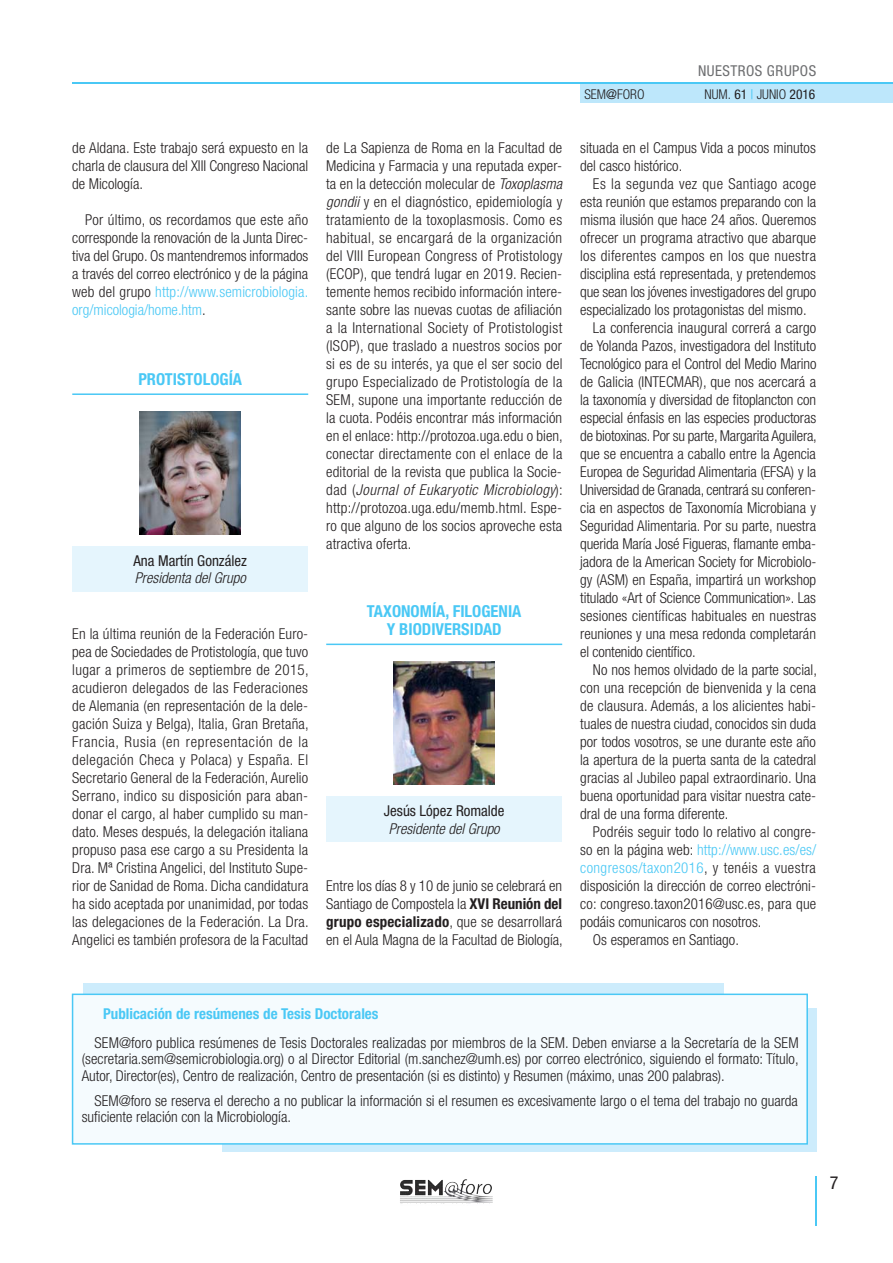
<style>
.page{position:relative;width:893px;height:1263px;background:#fff}
.page>*{position:absolute;margin:0;border:0;box-sizing:border-box;transform-origin:0 0}
.t1{font:condensed 18px "Helvetica Neue LT Std";color:#231f20}
.t2{font:700 condensed 16.5px/18px "Helvetica Neue LT Std";color:#4ac8f5;text-align:center}
.t3{font:300 condensed 15px/18px "Helvetica Neue LT Std";color:#231f20;text-align:justify}
.t4{font:700 condensed 15px "Helvetica Neue LT Std";color:#4ac8f5}
.t5{font:300 condensed 15px "Helvetica Neue LT Std";letter-spacing:.005em;color:#4ac8f5}
.t6{font:italic 300 condensed 15px "Helvetica Neue LT Std";color:#231f20}
.t7{font:300 condensed 15px "Helvetica Neue LT Std";letter-spacing:.03em;color:#4ac8f5}
.t8{font:condensed 15px "Helvetica Neue LT Std";color:#231f20}
.t9{font:300 condensed 15px "Helvetica Neue LT Std";letter-spacing:.02em;color:#231f20}
.t10{font:300 condensed 15px "Helvetica Neue LT Std";letter-spacing:.025em;color:#231f20}
.t11{font:condensed 15px "Helvetica Neue LT Std";letter-spacing:.03em;color:#6d6e70}
.t12{font:300 condensed 13.5px "Helvetica Neue LT Std";color:#231f20}
.s1{color:#4ac8f5}
.s2{font-weight:400}
.s3{font-weight:400;color:#4ac8f5}
.s4{font-style:italic}
.s5{font-weight:700}
.s6{color:#231f20}
</style>
<div class="page">
<img style="left:400px;top:1179px;width:77px;height:23px">
<div style="left:580px;top:84px;width:313px;height:19px;background:#bde7fb"></div>
<hr style="left:72px;top:82px;width:821px;height:2px;background:#4ac8f5">
<hr style="left:815px;top:1176px;width:2px;height:50px;background:#4ac8f5">
<hr style="left:72px;top:393px;width:236px;height:2px;background:#4ac8f5">
<img style="left:140px;top:411px;width:101px;height:123px">
<div style="left:72px;top:546px;width:236px;height:46px;background:#e5f5fd"></div>
<hr style="left:326px;top:644px;width:236px;height:1px;background:#4ac8f5">
<img style="left:394px;top:661px;width:101px;height:123px">
<div style="left:326px;top:796px;width:236px;height:46px;background:#e5f5fd"></div>
<div style="left:83px;top:983px;width:640px;height:33px;background:#cdecfc"></div>
<div style="left:222px;top:1008px;width:594px;height:144px;background:#cdecfc"></div>
<div style="left:73px;top:994px;width:734px;height:150px;background:#f5fbfe"></div>
<div style="left:72px;top:994px;width:736px;height:151px;border:2px solid #4ac8f5"></div>
<p class="t3" style="left:72px;top:140px;width:237px">de Aldana. Este trabajo será expuesto en la charla de clausura del XIII Congreso Nacional de Micología.</p>
<p class="t3" style="left:72px;top:212px;width:238px;text-indent:13px">Por último, os recordamos que este año corresponde la renovación de la Junta Direc&shy;tiva del Grupo. Os mantendremos informados a través del correo electrónico y de la página web del grupo <span class="s1">http://www.semicrobiologia. org/micologia/home.htm</span>.</p>
<p class="t2" style="left:138px;top:371px;width:105px">PROTISTOLOGÍA</p>
<p class="t8" style="left:133px;top:555px;width:115px">Ana Martín González</p>
<p class="t6" style="left:135px;top:573px;width:112px">Presidenta del Grupo</p>
<p class="t3" style="left:72px;top:626px;width:238px">En la última reunión de la Federación Euro&shy;pea de Sociedades de Protistología, que tuvo lugar a primeros de septiembre de 2015, acudieron delegados de las Federaciones de Alemania (en representación de la dele&shy;gación Suiza y Belga), Italia, Gran Bretaña, Francia, Rusia (en representación de la delegación Checa y Polaca) y España. El Secretario General de la Federación, Aurelio Serrano, indico su disposición para aban&shy;donar el cargo, al haber cumplido su man&shy;dato. Meses después, la delegación italiana propuso pasa ese cargo a su Presidenta la Dra. Mª Cristina Angelici, del Instituto Supe&shy;rior de Sanidad de Roma. Dicha candidatura ha sido aceptada por unanimidad, por todas las delegaciones de la Federación. La Dra.<br>Angelici es también profesora de la Facultad</p>
<p class="t11" style="left:698px;top:65px;width:119px">NUESTROS GRUPOS</p>
<p class="t12" style="left:584px;top:89px;width:62px">SEM<span class="s2">@</span>FORO</p>
<p class="t12" style="left:705px;top:89px;width:112px">NUM. <span class="s2">61</span> <span class="s3">|</span> JUNIO <span class="s2">2016</span></p>
<p class="t3" style="left:326px;top:140px;width:238px">de La Sapienza de Roma en la Facultad de Medicina y Farmacia y una reputada exper&shy;ta en la detección molecular de <span class="s4">Toxoplasma gondii</span> y en el diagnóstico, epidemiología y tratamiento de la toxoplasmosis. Como es habitual, se encargará de la organización del VIII European Congress of Protistology (ECOP), que tendrá lugar en 2019. Recien&shy;temente hemos recibido información intere&shy;sante sobre las nuevas cuotas de afiliación a la International Society of Protistologist (ISOP), que traslado a nuestros socios por si es de su interés, ya que el ser socio del grupo Especializado de Protistología de la SEM, supone una importante reducción de la cuota. Podéis encontrar más información en el enlace: http://protozoa.uga.edu o bien, conectar directamente con el enlace de la editorial de la revista que publica la Socie&shy;dad (<span class="s4">Journal of Eukaryotic Microbiology</span>): http://protozoa.uga.edu/memb.html. Espe&shy;ro que alguno de los socios aproveche esta atractiva oferta.</p>
<p class="t2" style="left:367px;top:604px;width:156px">TAXONOMÍA, FILOGENIA<br>Y BIODIVERSIDAD</p>
<p class="t8" style="left:384px;top:805px;width:122px">Jesús López Romalde</p>
<p class="t6" style="left:389px;top:823px;width:112px">Presidente del Grupo</p>
<p class="t3" style="left:326px;top:878px;width:238px">Entre los días 8 y 10 de junio se celebrará en Santiago de Compostela la <span class="s5">XVI Reunión del grupo especializado</span>, que se desarrollará en el Aula Magna de la Facultad de Biología,</p>
<p class="t3" style="left:580px;top:140px;width:237px">situada en el Campus Vida a pocos minutos del casco histórico.</p>
<p class="t10" style="left:593px;top:179px;width:225px">Es la segunda vez que Santiago acoge</p>
<p class="t3" style="left:580px;top:194px;width:237px">esta reunión que estamos preparando con la</p>
<p class="t3" style="left:580px;top:212px;width:238px">misma ilusión que hace 24 años. Queremos</p>
<p class="t3" style="left:580px;top:230px;width:238px">ofrecer un programa atractivo que abarque</p>
<p class="t9" style="left:580px;top:251px;width:237px">los diferentes campos en los que nuestra</p>
<p class="t3" style="left:580px;top:266px;width:237px">disciplina está representada, y pretendemos</p>
<p class="t3" style="left:580px;top:284px;width:237px">que sean los jóvenes investigadores del grupo</p>
<p class="t3" style="left:580px;top:302px;width:228px">especializado los protagonistas del mismo.</p>
<p class="t3" style="left:593px;top:320px;width:225px">La conferencia inaugural correrá a cargo</p>
<p class="t3" style="left:580px;top:338px;width:238px">de Yolanda Pazos, investigadora del Instituto</p>
<p class="t3" style="left:580px;top:356px;width:238px">Tecnológico para el Control del Medio Marino</p>
<p class="t3" style="left:580px;top:374px;width:237px">de Galicia (INTECMAR), que nos acercará a</p>
<p class="t3" style="left:580px;top:392px;width:237px">la taxonomía y diversidad de fitoplancton con</p>
<p class="t3" style="left:580px;top:410px;width:238px">especial énfasis en las especies productoras</p>
<p class="t3" style="left:580px;top:428px;width:238px">de biotoxinas. Por su parte, Margarita Aguilera,</p>
<p class="t3" style="left:580px;top:446px;width:237px">que se encuentra a caballo entre la Agencia</p>
<p class="t3" style="left:580px;top:464px;width:238px">Europea de Seguridad Alimentaria (EFSA) y la</p>
<p class="t3" style="left:580px;top:482px;width:237px">Universidad de Granada, centrará su conferen-</p>
<p class="t3" style="left:580px;top:500px;width:237px">cia en aspectos de Taxonomía Microbiana y</p>
<p class="t3" style="left:580px;top:518px;width:237px">Seguridad Alimentaria. Por su parte, nuestra</p>
<p class="t3" style="left:580px;top:536px;width:237px">querida María José Figueras, flamante emba-</p>
<p class="t3" style="left:580px;top:554px;width:238px">jadora de la American Society for Microbiolo-</p>
<p class="t3" style="left:580px;top:572px;width:237px">gy (ASM) en España, impartirá un workshop</p>
<p class="t3" style="left:580px;top:590px;width:237px">titulado «Art of Science Communication». Las</p>
<p class="t3" style="left:580px;top:608px;width:238px">sesiones científicas habituales en nuestras</p>
<p class="t3" style="left:580px;top:626px;width:237px">reuniones y una mesa redonda completarán</p>
<p class="t3" style="left:580px;top:644px;width:117px">el contenido científico.</p>
<p class="t3" style="left:593px;top:662px;width:225px">No nos hemos olvidado de la parte social,</p>
<p class="t3" style="left:580px;top:680px;width:238px">con una recepción de bienvenida y la cena</p>
<p class="t3" style="left:580px;top:698px;width:237px">de clausura. Además, a los alicientes habi-</p>
<p class="t3" style="left:580px;top:716px;width:237px">tuales de nuestra ciudad, conocidos sin duda</p>
<p class="t3" style="left:580px;top:734px;width:237px">por todos vosotros, se une durante este año</p>
<p class="t3" style="left:580px;top:752px;width:238px">la apertura de la puerta santa de la catedral</p>
<p class="t3" style="left:580px;top:770px;width:237px">gracias al Jubileo papal extraordinario. Una</p>
<p class="t3" style="left:580px;top:788px;width:237px">buena oportunidad para visitar nuestra cate-</p>
<p class="t3" style="left:580px;top:806px;width:150px">dral de una forma diferente.</p>
<p class="t3" style="left:593px;top:824px;width:225px">Podréis seguir todo lo relativo al congre-</p>
<p class="t5" style="left:580px;top:844px;width:238px"><span class="s6">so en la página web:</span> http://www.usc.es/es/</p>
<p class="t7" style="left:580px;top:862px;width:237px">congresos/taxon2016<span class="s6">, y tenéis a vuestra</span></p>
<p class="t3" style="left:580px;top:878px;width:237px">disposición la dirección de correo electróni-</p>
<p class="t3" style="left:580px;top:896px;width:238px">co: congreso.taxon2016@usc.es, para que</p>
<p class="t3" style="left:580px;top:914px;width:183px">podáis comunicaros con nosotros.</p>
<p class="t3" style="left:593px;top:932px;width:147px">Os esperamos en Santiago.</p>
<p class="t4" style="left:103px;top:1008px;width:277px">Publicación de resúmenes de Tesis Doctorales</p>
<p class="t3" style="left:82px;top:1036px;width:718px;line-height:16.5px;text-indent:13px">SEM@foro publica resúmenes de Tesis Doctorales realizadas por miembros de la SEM. Deben enviarse a la Secretaría de la SEM (secretaria.sem@semicrobiologia.org) o al Director Editorial (m.sanchez@umh.es) por correo electrónico, siguiendo el formato: Título, Autor, Director(es), Centro de realización, Centro de presentación (si es distinto) y Resumen (máximo, unas 200 palabras).</p>
<p class="t3" style="left:82px;top:1093px;width:717px;line-height:16.5px;text-indent:13px">SEM@foro se reserva el derecho a no publicar la información si el resumen es excesivamente largo o el tema del trabajo no guarda suficiente relación con la Microbiología.</p>
<p class="t1" style="left:830px;top:1176px;width:10px">7</p>
</div>
